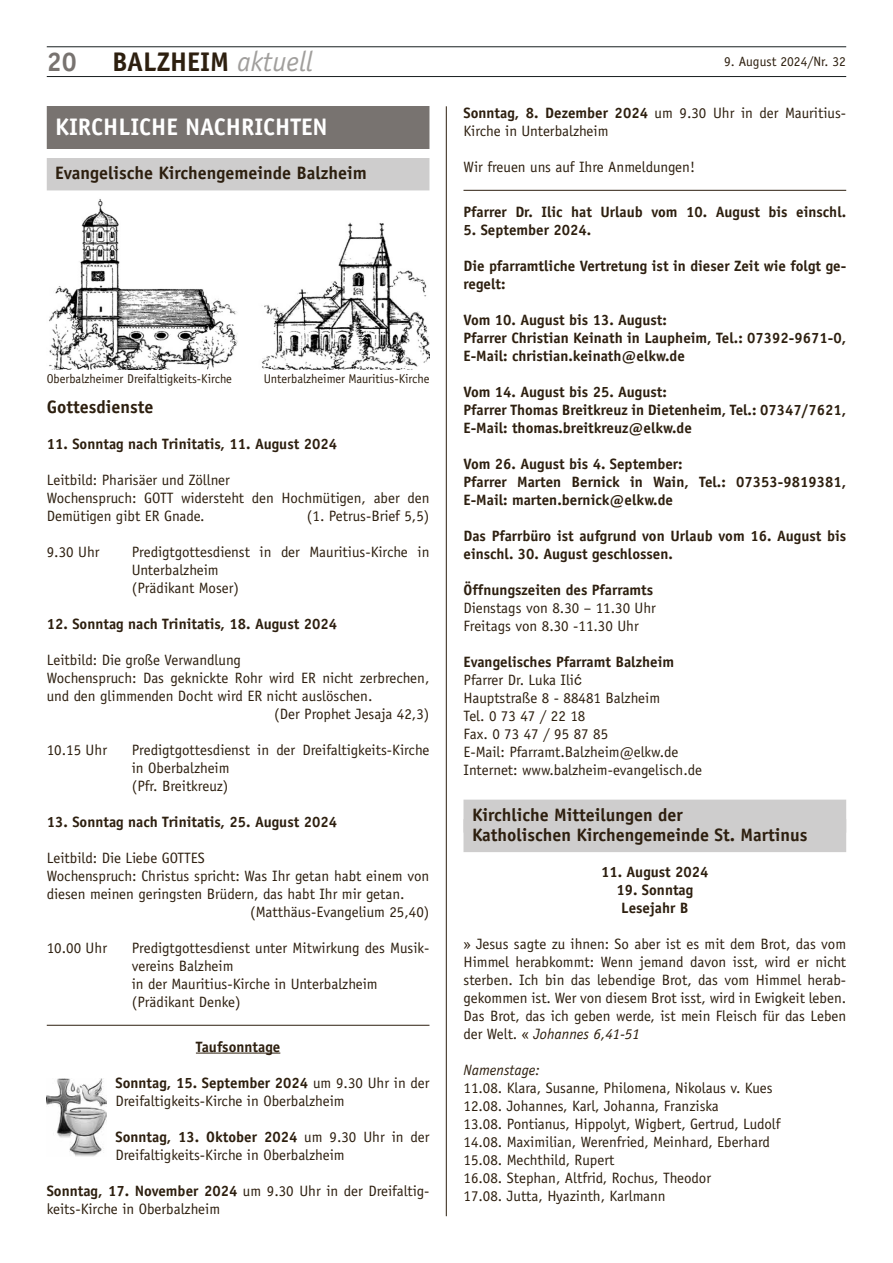
<style>
.page{position:relative;width:893px;height:1263px;background:#fff}
.page>*{position:absolute;margin:0;border:0;box-sizing:border-box;transform-origin:0 0}
.t1{font:700 27px "Officina Sans";color:#2d1f0f}
.t2{font:700 27px "Officina Sans";color:#787370}
.t3{font:700 24px "Officina Sans";color:#fff}
.t4{font:700 18px/19.5px "Officina Sans";color:#2d1f0f}
.t5{font:15px/18px "Officina Sans";color:#2d1f0f}
.t6{font:700 15px/18px "Officina Sans";color:#2d1f0f}
.t7{font:italic 15px "Officina Sans";color:#2d1f0f}
.t8{font:13.5px "Officina Sans";color:#2d1f0f}
.t9{font:12.75px "Officina Sans";color:#2d1f0f}
.s1{font-weight:400;font-style:italic;font-size:28.35px;color:#a19f9d}
.s2{font-weight:700}
.s3{font-family:"Arial"}
.s4{font-style:italic}
</style>
<div class="page">
<hr style="left:47px;top:76px;width:799px;height:1px;background:#171d1f">
<hr style="left:47px;top:47px;width:799px;height:1px;background:#171d1f">
<hr style="left:446px;top:106px;width:1px;height:1110px;background:#2d1f0f">
<hr style="left:47px;top:1025px;width:382px;height:1px;background:#2d1f0f">
<hr style="left:196px;top:1053px;width:84px;height:1px;background:#2d1f0f">
<div style="left:47px;top:106px;width:382px;height:43px;background:#787370"></div>
<div style="left:47px;top:158px;width:382px;height:32px;background:#cecdcd"></div>
<img style="left:49px;top:199px;width:380px;height:170px">
<img style="left:47px;top:1079px;width:60px;height:78px">
<hr style="left:463px;top:190px;width:383px;height:1px;background:#2d1f0f">
<div style="left:463px;top:800px;width:383px;height:33px;background:#cecdcd"></div>
<div style="left:463px;top:819px;width:383px;height:33px;background:#cecdcd"></div>
<h1 class="t2" style="left:47px;top:45px;width:32px">20</h1>
<h1 class="t1" style="left:112px;top:45px;width:202px">BALZHEIM <span class="s1">aktuell</span></h1>
<p class="t8" style="left:724px;top:53px;width:123px">9. August 2024/Nr. 32</p>
<h2 class="t3" style="left:55px;top:112px;width:274px">KIRCHLICHE NACHRICHTEN</h2>
<p class="t4" style="left:55px;top:163px;width:313px">Evangelische Kirchengemeinde Balzheim</p>
<p class="t9" style="left:47px;top:371px;width:187px">Oberbalzheimer Dreifaltigkeits-Kirche</p>
<p class="t9" style="left:264px;top:371px;width:167px">Unterbalzheimer Mauritius-Kirche</p>
<p class="t4" style="left:47px;top:397px;width:108px">Gottesdienste</p>
<p class="t6" style="left:47px;top:435px;width:292px">11. Sonntag nach Trinitatis, 11. August 2024</p>
<p class="t5" style="left:47px;top:471px;width:384px">Leitbild: Pharisäer und Zöllner<br>Wochenspruch: GOTT widersteht den Hochmütigen, aber den<br>Demütigen gibt ER Gnade.</p>
<p class="t5" style="left:307px;top:507px;width:124px">(1. Petrus-Brief 5,5)</p>
<p class="t5" style="left:47px;top:543px;width:54px">9.30 Uhr</p>
<p class="t5" style="left:132px;top:543px;width:299px">Predigtgottesdienst in der Mauritius-Kirche in<br>Unterbalzheim<br>(Prädikant Moser)</p>
<p class="t6" style="left:47px;top:615px;width:292px">12. Sonntag nach Trinitatis, 18. August 2024</p>
<p class="t5" style="left:47px;top:651px;width:196px">Leitbild: Die große Verwandlung</p>
<p class="t5" style="left:47px;top:669px;width:384px">Wochenspruch: Das geknickte Rohr wird ER nicht zerbrechen,</p>
<p class="t5" style="left:47px;top:687px;width:327px">und den glimmenden Docht wird ER nicht auslöschen.</p>
<p class="t5" style="left:274px;top:705px;width:157px">(Der Prophet Jesaja 42,3)</p>
<p class="t5" style="left:47px;top:741px;width:62px">10.15 Uhr</p>
<p class="t5" style="left:132px;top:741px;width:299px">Predigtgottesdienst in der Dreifaltigkeits-Kirche in Oberbalzheim<br>(Pfr. Breitkreuz)</p>
<p class="t6" style="left:47px;top:813px;width:292px">13. Sonntag nach Trinitatis, 25. August 2024</p>
<p class="t5" style="left:47px;top:849px;width:160px">Leitbild: Die Liebe GOTTES</p>
<p class="t5" style="left:47px;top:867px;width:384px">Wochenspruch: Christus spricht: Was Ihr getan habt einem von</p>
<p class="t5" style="left:47px;top:885px;width:359px">diesen meinen geringsten Brüdern, das habt Ihr mir getan.</p>
<p class="t5" style="left:250px;top:903px;width:181px">(Matthäus-Evangelium 25,40)</p>
<p class="t5" style="left:47px;top:939px;width:62px">10.00 Uhr</p>
<p class="t5" style="left:132px;top:939px;width:299px">Predigtgottesdienst unter Mitwirkung des Musik&shy;vereins Balzheim<br>in der Mauritius-Kirche in Unterbalzheim (Prädikant Denke)</p>
<p class="t6" style="left:196px;top:1037px;width:86px">Taufsonntage</p>
<p class="t5" style="left:115px;top:1073px;width:315px"><span class="s2">Sonntag, 15. September 2024</span> um 9.30 Uhr in der<br>Dreifaltigkeits-Kirche in Oberbalzheim</p>
<p class="t5" style="left:115px;top:1127px;width:315px"><span class="s2">Sonntag, 13. Oktober 2024</span> um 9.30 Uhr in der<br>Dreifaltigkeits-Kirche in Oberbalzheim</p>
<p class="t5" style="left:47px;top:1181px;width:384px"><span class="s2">Sonntag, 17. November 2024</span> um 9.30 Uhr in der Dreifaltig&shy;keits-Kirche in Oberbalzheim</p>
<p class="t5" style="left:463px;top:104px;width:384px"><span class="s2">Sonntag, 8. Dezember 2024</span> um 9.30 Uhr in der Mauritius-<br>Kirche in Unterbalzheim</p>
<p class="t5" style="left:463px;top:158px;width:233px">Wir freuen uns auf Ihre Anmeldungen!</p>
<p class="t6" style="left:463px;top:202px;width:384px">Pfarrer Dr. Ilic hat Urlaub vom 10. August bis einschl.</p>
<p class="t6" style="left:463px;top:220px;width:129px">5. September 2024.</p>
<p class="t6" style="left:463px;top:256px;width:384px">Die pfarramtliche Vertretung ist in dieser Zeit wie folgt ge&shy;regelt:</p>
<p class="t6" style="left:463px;top:310px;width:384px">Vom 10. August bis 13. August:<br>Pfarrer Christian Keinath in Laupheim, Tel.: 07392-9671-0,<br>E-Mail: christian.keinath@elkw.de</p>
<p class="t6" style="left:463px;top:382px;width:384px">Vom 14. August bis 25. August:<br>Pfarrer Thomas Breitkreuz in Dietenheim, Tel.: 07347/7621,<br>E-Mail: thomas.breitkreuz@elkw.de</p>
<p class="t6" style="left:463px;top:454px;width:384px">Vom 26. August bis 4. September:<br>Pfarrer Marten Bernick in Wain, Tel.: 07353-9819381,<br>E-Mail: marten.bernick@elkw.de</p>
<p class="t6" style="left:463px;top:526px;width:384px">Das Pfarrbüro ist aufgrund von Urlaub vom 16. August bis einschl. 30. August geschlossen.</p>
<p class="t6" style="left:463px;top:580px;width:191px">Öffnungszeiten des Pfarramts</p>
<p class="t5" style="left:463px;top:599px;width:194px">Dienstags von 8.30 – 11.30 Uhr<br>Freitags von 8.30 -11.30 Uhr</p>
<p class="t5" style="left:463px;top:653px;width:240px"><span class="s2">Evangelisches Pfarramt Balzheim<br></span>Pfarrer Dr. Luka Ili<span class="s3">ć<br></span>Hauptstraße 8 - 88481 Balzheim<br>Tel. 0 73 47 / 22 18<br>Fax. 0 73 47 / 95 87 85<br>E-Mail: Pfarramt.Balzheim@elkw.de<br>Internet: www.balzheim-evangelisch.de</p>
<p class="t4" style="left:472px;top:805px;width:337px">Kirchliche Mitteilungen der<br>Katholischen Kirchengemeinde St. Martinus</p>
<p class="t6" style="left:601px;top:863px;width:109px">11. August 2024</p>
<p class="t6" style="left:616px;top:881px;width:78px;text-align:center">19. Sonntag<br>Lesejahr B</p>
<p class="t5" style="left:463px;top:935px;width:384px;text-align:justify">» Jesus sagte zu ihnen: So aber ist es mit dem Brot, das vom Himmel herabkommt: Wenn jemand davon isst, wird er nicht sterben. Ich bin das lebendige Brot, das vom Himmel herab&shy;gekommen ist. Wer von diesem Brot isst, wird in Ewigkeit leben.<br>Das Brot, das ich geben werde, ist mein Fleisch für das Leben der Welt. « <span class="s4">Johannes 6,41-51</span></p>
<p class="t7" style="left:463px;top:1061px;width:78px">Namenstage:</p>
<p class="t5" style="left:463px;top:1079px;width:319px">11.08. Klara, Susanne, Philomena, Nikolaus v. Kues 12.08. Johannes, Karl, Johanna, Franziska<br>13.08. Pontianus, Hippolyt, Wigbert, Gertrud, Ludolf 14.08. Maximilian, Werenfried, Meinhard, Eberhard 15.08. Mechthild, Rupert<br>16.08. Stephan, Altfrid, Rochus, Theodor<br>17.08. Jutta, Hyazinth, Karlmann</p>
</div>
